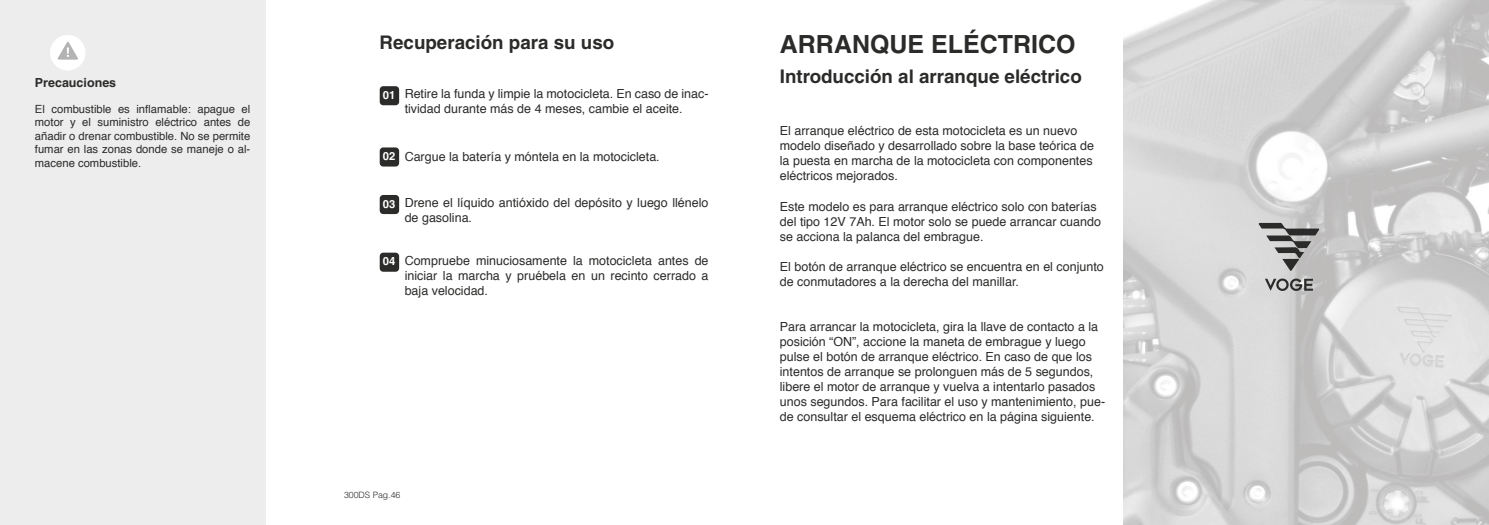
<style>
.page{position:relative;width:1489px;height:525px;background:#fff}
.page>*{position:absolute;margin:0;border:0;box-sizing:border-box;transform-origin:0 0}
.t1{font:700 25px "Helvetica LT";color:#2b2b2a}
.t2{font:700 18.75px "Helvetica LT";color:#2b2b2a}
.t3{font:12.5px/15px "Helvetica";color:#2b2b2a}
.t4{font:700 12.5px "Helvetica LT";color:#2b2b2a}
.t5{font:11.25px/13.5px "Helvetica";color:#2b2b2a;text-align:justify}
.t6{font:700 11.25px "Helvetica LT";color:#fff}
.t7{font:300 8.75px "Helvetica LT";color:#2b2b2a}
.s1{font-family:"Helvetica LT";font-weight:700;font-size:11.25px;color:#fff}
</style>
<div class="page">
<div style="left:0;top:0;width:265px;height:524px;background:#ededed"></div>
<div style="left:50px;top:35px;width:35px;height:35px;background:#fff;border-radius:50%"></div>
<svg style="left:57px;top:42px;width:21px;height:18px"></svg>
<div style="left:380px;top:86px;width:19px;height:19px;background:#2b2b2a;border-radius:4px"></div>
<div style="left:380px;top:147px;width:19px;height:19px;background:#2b2b2a;border-radius:4px"></div>
<div style="left:380px;top:195px;width:19px;height:19px;background:#2b2b2a;border-radius:4px"></div>
<div style="left:380px;top:252px;width:19px;height:19px;background:#2b2b2a;border-radius:4px"></div>
<img style="left:1123px;top:0;width:365px;height:524px">
<svg style="left:1264px;top:278px;width:48px;height:13px"></svg>
<svg style="left:1258px;top:223px;width:61px;height:48px;background:#a09f9f"></svg>
<p class="t4" style="left:35px;top:75px;width:83px">Precauciones</p>
<p class="t5" style="left:35px;top:102px;width:217px">El combustible es inflamable: apague el motor y el suministro eléctrico antes de añadir o drenar combustible. No se permite fumar en las zonas donde se maneje o al&shy;macene combustible.</p>
<h2 class="t2" style="left:379px;top:31px;width:236px">Recuperación para su uso</h2>
<p class="t3" style="left:404px;top:86px;width:305px">Retire la funda y limpie la motocicleta. En caso de inac&shy;tividad durante más de 4 meses, cambie el aceite.</p>
<p class="t6" style="left:383px;top:88px;width:14px">01</p>
<p class="t3" style="left:383px;top:149px;width:278px"><span class="s1">02</span> Cargue la batería y móntela en la motocicleta.</p>
<p class="t3" style="left:404px;top:195px;width:305px">Drene el líquido antióxido del depósito y luego llénelo de gasolina.</p>
<p class="t6" style="left:383px;top:196px;width:14px">03</p>
<p class="t6" style="left:383px;top:254px;width:14px">04</p>
<p class="t3" style="left:404px;top:253px;width:305px;text-align:justify">Compruebe minuciosamente la motocicleta antes de iniciar la marcha y pruébela en un recinto cerrado a baja velocidad.</p>
<p class="t7" style="left:344px;top:489px;width:58px">300DS Pag.46</p>
<h1 class="t1" style="left:779px;top:29px;width:297px">ARRANQUE ELÉCTRICO</h1>
<h2 class="t2" style="left:779px;top:65px;width:303px">Introducción al arranque eléctrico</h2>
<p class="t3" style="left:779px;top:124px;width:316px">El arranque eléctrico de esta motocicleta es un nuevo modelo diseñado y desarrollado sobre la base teórica de la puesta en marcha de la motocicleta con componentes eléctricos mejorados.</p>
<p class="t3" style="left:779px;top:199px;width:322px">Este modelo es para arranque eléctrico solo con baterías del tipo 12V 7Ah. El motor solo se puede arrancar cuando se acciona la palanca del embrague.</p>
<p class="t3" style="left:779px;top:259px;width:325px">El botón de arranque eléctrico se encuentra en el conjunto de conmutadores a la derecha del manillar.</p>
<p class="t3" style="left:779px;top:319px;width:327px">Para arrancar la motocicleta, gira la llave de contacto a la posición “ON”, accione la maneta de embrague y luego pulse el botón de arranque eléctrico. En caso de que los intentos de arranque se prolonguen más de 5 segundos, libere el motor de arranque y vuelva a intentarlo pasados unos segundos. Para facilitar el uso y mantenimiento, pue&shy;de consultar el esquema eléctrico en la página siguiente.</p>
</div>
